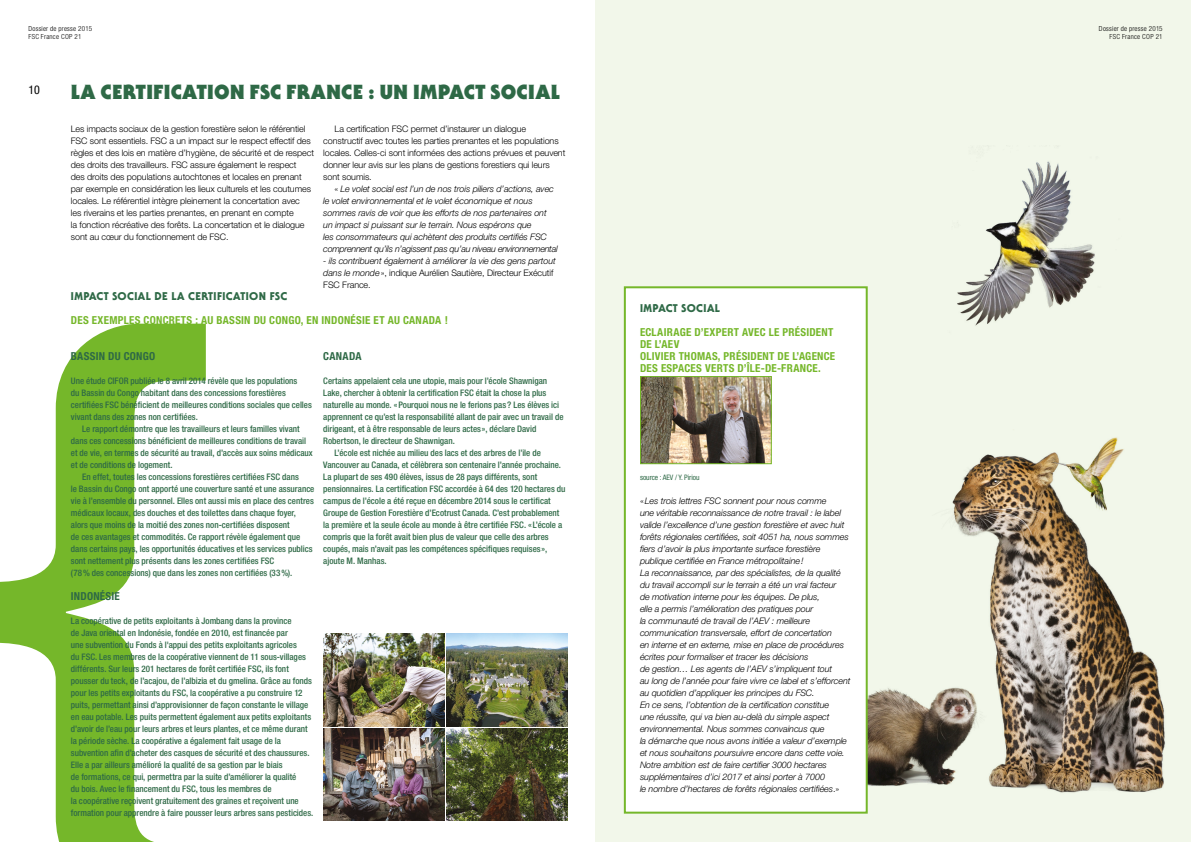
<style>
.page{position:relative;width:1191px;height:842px;background:#fff}
.page>*{position:absolute;margin:0;border:0;box-sizing:border-box;transform-origin:0 0}
.titre_2{font:900 20px "Serif Gothic Std";letter-spacing:.02em;color:#2e6946}
.t1{font:condensed 12px "Helvetica Neue LT Std";color:#000}
.spous-titres{font:700 condensed 11px/12px "Helvetica Neue LT Std";letter-spacing:.025em;color:#75b72a}
.soustitre_got{font:800 11px "Serif Gothic Std";letter-spacing:.04em;color:#2e6946}
.spous-titres-2{font:700 condensed 11px "Helvetica Neue LT Std";letter-spacing:.02em;color:#2e6946}
.courant_exemples{font:500 condensed 9px/12px "Helvetica Neue LT Std";color:#2e6946}
.sources_courant{font:italic 300 9px/12px "Helvetica Neue LT Std";letter-spacing:-.01em;color:#000}
.texte_courant{font:300 9px/12px "Helvetica Neue LT Std";letter-spacing:-.01em;color:#000}
.texte_courant-2{font:italic 300 9px/12px "Helvetica Neue LT Std";letter-spacing:-.01em;color:#000}
.spous-titres-3{font:condensed 7.5px "Helvetica Neue LT Std";letter-spacing:-.01em;color:#2e6946}
.t2{font:300 condensed 7px/8.4px "Helvetica Neue LT Std";letter-spacing:.035em;color:#000}
.s1{font-style:normal}
</style>
<div class="page">
<div style="left:595px;top:0;width:596px;height:842px;background:#f2f7ea"></div>
<img style="left:867px;top:161px;width:228px;height:187px">
<img style="left:867px;top:412px;width:298px;height:381px">
<svg style="left:0;top:324px;width:206px;height:518px"></svg>
<img style="left:867px;top:644px;width:143px;height:170px">
<img style="left:1002px;top:430px;width:149px;height:91px">
<div style="left:625px;top:287px;width:241px;height:526px;background:#fff"></div>
<img style="left:642px;top:378px;width:128px;height:84px">
<div style="left:640px;top:376px;width:132px;height:88px;border:1px solid #75b72a"></div>
<div style="left:624px;top:286px;width:243px;height:528px;border:2px solid #75b72a"></div>
<img style="left:446px;top:634px;width:121px;height:92px">
<img style="left:323px;top:634px;width:121px;height:92px">
<img style="left:323px;top:729px;width:121px;height:92px">
<img style="left:446px;top:729px;width:121px;height:92px">
<p class="t2" style="left:28px;top:24px;width:65px">Dossier de presse 2015<br>FSC France COP 21</p>
<p class="t2" style="left:1099px;top:24px;width:65px;text-align:right">Dossier de presse 2015<br>FSC France COP 21</p>
<h2 class="t1" style="left:28px;top:82px;width:13px">10</h2>
<p class="titre_2" style="left:71px;top:80px;width:490px">LA CERTIFICATION FSC FRANCE : UN IMPACT SOCIAL</p>
<p class="texte_courant" style="left:323px;top:123px;width:244px;text-indent:11px">La certification FSC permet d’instaurer un dialogue constructif avec toutes les parties prenantes et les populations locales. Celles-ci sont informées des actions prévues et peuvent donner leur avis sur les plans de gestions forestiers qui leurs sont soumis.</p>
<p class="texte_courant-2" style="left:323px;top:183px;width:236px;text-indent:11px"><span class="s1">«</span> Le volet social est l’un de nos trois piliers d’actions, avec le volet environnemental et le volet économique et nous sommes ravis de voir que les efforts de nos partenaires ont un impact si puissant sur le terrain. Nous espérons que<br>les consommateurs qui achètent des produits certifiés FSC comprennent qu’ils n’agissent pas qu’au niveau environnemental</p>
<p class="texte_courant-2" style="left:323px;top:255px;width:234px">- ils contribuent également à améliorer la vie des gens partout dans le monde<span class="s1">», indique Aurélien Sautière, Directeur Exécutif<br>FSC France.</span></p>
<p class="texte_courant" style="left:71px;top:123px;width:245px">Les impacts sociaux de la gestion forestière selon le référentiel FSC sont essentiels. FSC a un impact sur le respect effectif des règles et des lois en matière d’hygiène, de sécurité et de respect des droits des travailleurs. FSC assure également le respect<br>des droits des populations autochtones et locales en prenant par exemple en considération les lieux culturels et les coutumes locales. Le référentiel intègre pleinement la concertation avec<br>les riverains et les parties prenantes, en prenant en compte<br>la fonction récréative des forêts. La concertation et le dialogue sont au cœur du fonctionnement de FSC.</p>
<p class="soustitre_got" style="left:71px;top:289px;width:218px">IMPACT SOCIAL DE LA CERTIFICATION FSC</p>
<p class="spous-titres" style="left:71px;top:314px;width:378px">DES EXEMPLES CONCRETS : AU BASSIN DU CONGO, EN INDONÉSIE ET AU CANADA !</p>
<p class="spous-titres-2" style="left:323px;top:349px;width:40px">CANADA</p>
<p class="courant_exemples" style="left:323px;top:375px;width:242px">Certains appelaient cela une utopie, mais pour l’école Shawnigan Lake, chercher à obtenir la certification FSC était la chose la plus naturelle au monde. «Pourquoi nous ne le ferions pas? Les élèves ici apprennent ce qu’est la responsabilité allant de pair avec un travail de dirigeant, et à être responsable de leurs actes», déclare David Robertson, le directeur de Shawnigan.</p>
<p class="courant_exemples" style="left:323px;top:447px;width:244px;text-indent:11px">L’école est nichée au milieu des lacs et des arbres de l’ile de Vancouver au Canada, et célèbrera son centenaire l’année prochaine.<br>La plupart de ses 490 élèves, issus de 28 pays différents, sont pensionnaires. La certification FSC accordée à 64 des 120 hectares du campus de l’école a été reçue en décembre 2014 sous le certificat Groupe de Gestion Forestière d’Ecotrust Canada. C’est probablement la première et la seule école au monde à être certifiée FSC. «L’école a compris que la forêt avait bien plus de valeur que celle des arbres coupés, mais n’avait pas les compétences spécifiques requises», ajoute M. Manhas.</p>
<p class="spous-titres-2" style="left:71px;top:349px;width:86px">BASSIN DU CONGO</p>
<p class="courant_exemples" style="left:71px;top:375px;width:242px">Une étude CIFOR publiée le 8 avril 2014 révèle que les populations<br>du Bassin du Congo habitant dans des concessions forestières certifiées FSC bénéficient de meilleures conditions sociales que celles vivant dans des zones non certifiées.</p>
<p class="courant_exemples" style="left:71px;top:423px;width:243px;text-indent:11px">Le rapport démontre que les travailleurs et leurs familles vivant dans ces concessions bénéficient de meilleures conditions de travail et de vie, en termes de sécurité au travail, d’accès aux soins médicaux et de conditions de logement.</p>
<p class="courant_exemples" style="left:71px;top:471px;width:245px;text-indent:11px">En effet, toutes les concessions forestières certifiées FSC dans<br>le Bassin du Congo ont apporté une couverture santé et une assurance vie à l’ensemble du personnel. Elles ont aussi mis en place des centres médicaux locaux, des douches et des toilettes dans chaque foyer, alors que moins de la moitié des zones non-certifiées disposent<br>de ces avantages et commodités. Ce rapport révèle également que dans certains pays, les opportunités éducatives et les services publics sont nettement plus présents dans les zones certifiées FSC<br>(78% des concessions) que dans les zones non certifiées (33%).</p>
<p class="spous-titres-2" style="left:71px;top:589px;width:50px">INDONÉSIE</p>
<p class="courant_exemples" style="left:71px;top:615px;width:244px">La coopérative de petits exploitants à Jombang dans la province<br>de Java oriental en Indonésie, fondée en 2010, est financée par<br>une subvention du Fonds à l'appui des petits exploitants agricoles<br>du FSC. Les membres de la coopérative viennent de 11 sous-villages différents. Sur leurs 201 hectares de forêt certifiée FSC, ils font pousser du teck, de l’acajou, de l’albizia et du gmelina. Grâce au fonds pour les petits exploitants du FSC, la coopérative a pu construire 12 puits, permettant ainsi d’approvisionner de façon constante le village en eau potable. Les puits permettent également aux petits exploitants d’avoir de l’eau pour leurs arbres et leurs plantes, et ce même durant la période sèche. La coopérative a également fait usage de la subvention afin d’acheter des casques de sécurité et des chaussures.<br>Elle a par ailleurs amélioré la qualité de sa gestion par le biais<br>de formations, ce qui, permettra par la suite d’améliorer la qualité<br>du bois. Avec le financement du FSC, tous les membres de<br>la coopérative reçoivent gratuitement des graines et reçoivent une formation pour apprendre à faire pousser leurs arbres sans pesticides.</p>
<p class="soustitre_got" style="left:640px;top:301px;width:81px">IMPACT SOCIAL</p>
<p class="spous-titres" style="left:640px;top:326px;width:195px">ECLAIRAGE D’EXPERT AVEC LE PRÉSIDENT<br>DE L’AEV</p>
<p class="spous-titres" style="left:640px;top:350px;width:197px">OLIVIER THOMAS, PRÉSIDENT DE L’AGENCE<br>DES ESPACES VERTS D’ÎLE-DE-FRANCE.</p>
<p class="spous-titres-3" style="left:640px;top:473px;width:61px">source : AEV / Y. Piriou</p>
<p class="sources_courant" style="left:640px;top:495px;width:212px"><span class="s1">«</span>Les trois lettres FSC sonnent pour nous comme<br>une véritable reconnaissance de notre travail : le label valide l’excellence d’une gestion forestière et avec huit forêts régionales certifiées, soit 4051 ha, nous sommes fiers d’avoir la plus importante surface forestière publique certifiée en France métropolitaine!<br>La reconnaissance, par des spécialistes, de la qualité du travail accompli sur le terrain a été un vrai facteur<br>de motivation interne pour les équipes. De plus,<br>elle a permis l’amélioration des pratiques pour<br>la communauté de travail de l’AEV : meilleure communication transversale, effort de concertation<br>en interne et en externe, mise en place de procédures écrites pour formaliser et tracer les décisions<br>de gestion… Les agents de l’AEV s’impliquent tout<br>au long de l’année pour faire vivre ce label et s’efforcent au quotidien d’appliquer les principes du FSC.<br>En ce sens, l’obtention de la certification constitue<br>une réussite, qui va bien au-delà du simple aspect environnemental. Nous sommes convaincus que<br>la démarche que nous avons initiée a valeur d’exemple et nous souhaitons poursuivre encore dans cette voie.<br>Notre ambition est de faire certifier 3000 hectares supplémentaires d’ici 2017 et ainsi porter à 7000<br>le nombre d’hectares de forêts régionales certifiées<span class="s1">.»</span></p>
</div>
